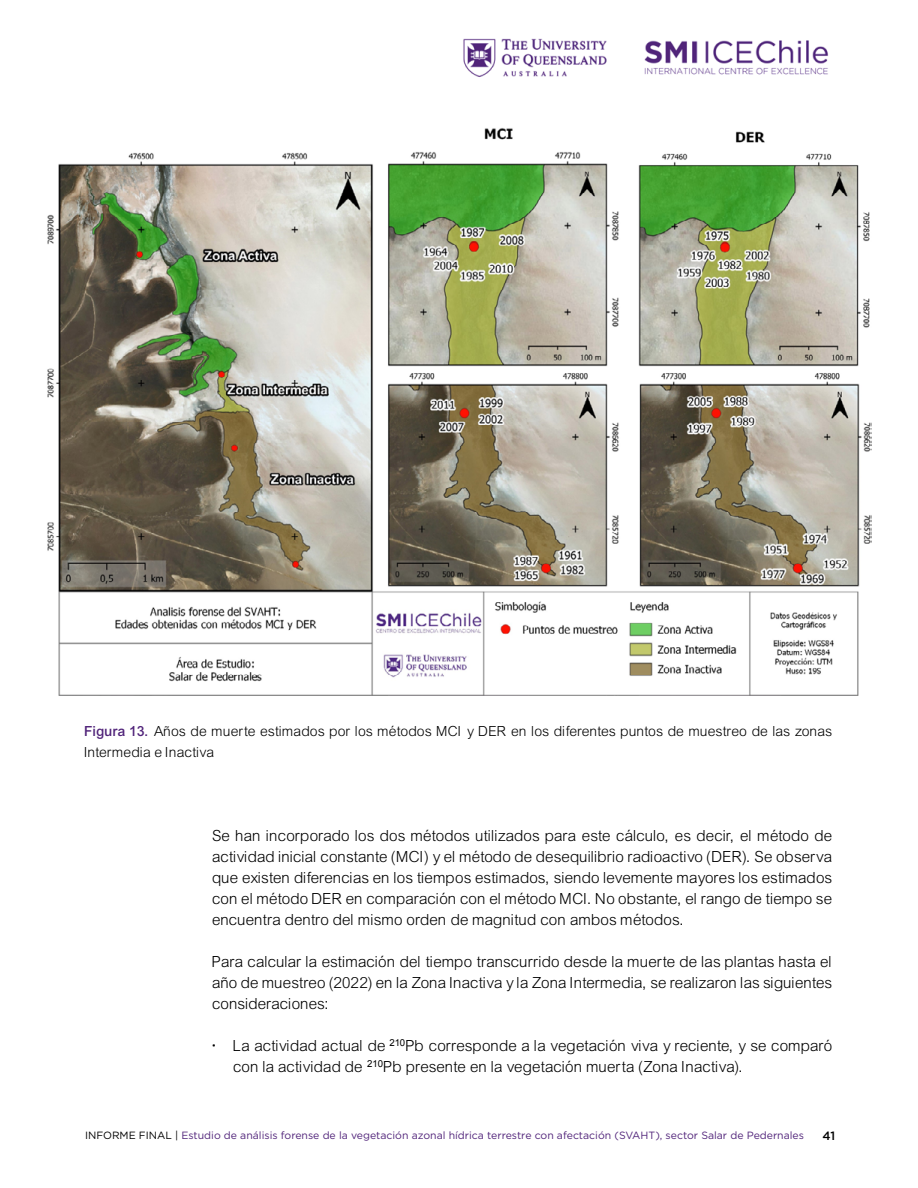
<style>
.page{position:relative;width:918px;height:1188px;background:#fff}
.page>*{position:absolute;margin:0;border:0;box-sizing:border-box;transform-origin:0 0}
.t1{font:16.5px/21px "Arial Lgt";color:#000;text-align:justify}
.t2{font:15px/21px "Arial Lgt";letter-spacing:.005em;color:#000}
.t3{font:500 12px "Gotham";color:#000}
.t4{font:10.5px "Gotham";color:#51247a}
.s1{font-family:"Arial Mdm";color:#51247a}
.s2{color:#000}
</style>
<div class="page">
<img style="left:463px;top:38px;width:366px;height:39px">
<img style="left:47px;top:128px;width:825px;height:567px">
<p class="t2" style="left:85px;top:721px;width:749px"><span class="s1">Figura 13.</span> Años de muerte estimados por los métodos MCI y DER en los diferentes puntos de muestreo de las zonas<br>Intermedia e Inactiva</p>
<p class="t1" style="left:213px;top:826px;width:622px">Se han incorporado los dos métodos utilizados para este cálculo, es decir, el método de actividad inicial constante (MCI) y el método de desequilibrio radioactivo (DER). Se observa que existen diferencias en los tiempos estimados, siendo levemente mayores los estimados con el método DER en comparación con el método MCI. No obstante, el rango de tiempo se encuentra dentro del mismo orden de magnitud con ambos métodos.</p>
<p class="t1" style="left:213px;top:952px;width:622px">Para calcular la estimación del tiempo transcurrido desde la muerte de las plantas hasta el año de muestreo (2022) en la Zona Inactiva y la Zona Intermedia, se realizaron las siguientes consideraciones:</p>
<p class="t1" style="left:234px;top:1036px;width:601px;text-indent:-21px">• La actividad actual de <sup>210</sup>Pb corresponde a la vegetación viva y reciente, y se comparó con la actividad de <sup>210</sup>Pb presente en la vegetación muerta (Zona Inactiva).</p>
<p class="t4" style="left:85px;top:1130px;width:721px"><span class="s2">INFORME FINAL |</span> Estudio de análisis forense de la vegetación azonal hídrica terrestre con afectación (SVAHT), sector Salar de Pedernales</p>
<p class="t3" style="left:822px;top:1129px;width:14px">41</p>
</div>
